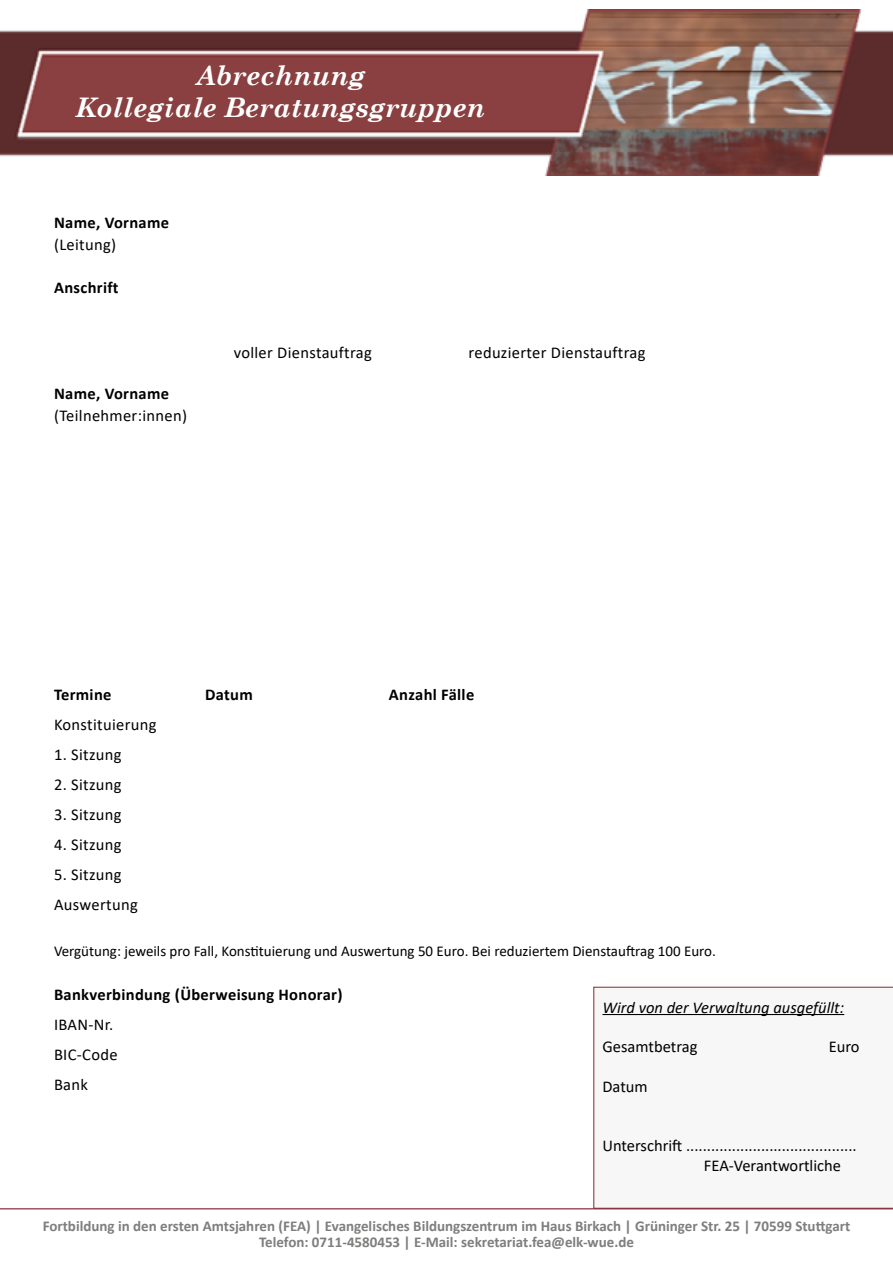
<style>
.page{position:relative;width:893px;height:1263px;background:#fff}
.page>*{position:absolute;margin:0;border:0;box-sizing:border-box;transform-origin:0 0}
.t1{font:italic 700 27px/32.4px "Century Schoolbook";color:#fff;text-align:center}
.t2{font:16.5px/30px "Calibri";letter-spacing:.02em;color:#000}
.t3{font:700 16.5px "Calibri";letter-spacing:.02em;color:#000}
.t4{font:16.5px/19.8px "Calibri";color:#000}
.t5{font:italic 16.5px "Calibri";color:#000}
.t6{font:700 15px/16.5px "Calibri";color:#7e7e7d;text-align:center}
.t7{font:15px "Calibri";color:#000}
</style>
<div class="page">
<svg style="left:594px;top:987px;width:299px;height:221px"></svg>
<img style="left:0;top:9px;width:893px;height:166px">
<svg style="left:0;top:1208px;width:893px;height:2px;background:#b1777d"></svg>
<h1 class="t1" style="left:76px;top:57px;width:411px">Abrechnung<br>Kollegiale Beratungsgruppen</h1>
<p class="t3" style="left:54px;top:211px;width:117px">Name, Vorname</p>
<p class="t2" style="left:54px;top:229px;width:64px">(Leitung)</p>
<p class="t3" style="left:54px;top:276px;width:66px">Anschrift</p>
<p class="t3" style="left:54px;top:382px;width:117px">Name, Vorname</p>
<p class="t2" style="left:54px;top:400px;width:135px">(Teilnehmer:innen)</p>
<p class="t2" style="left:234px;top:337px;width:140px">voller Dienstauftrag</p>
<p class="t2" style="left:469px;top:337px;width:178px">reduzierter Dienstauftrag</p>
<p class="t3" style="left:54px;top:683px;width:59px">Termine</p>
<p class="t3" style="left:205px;top:683px;width:49px">Datum</p>
<p class="t3" style="left:389px;top:683px;width:87px">Anzahl Fälle</p>
<p class="t2" style="left:54px;top:709px;width:104px">Konstituierung</p>
<p class="t2" style="left:54px;top:739px;width:69px">1. Sitzung</p>
<p class="t2" style="left:54px;top:769px;width:69px">2. Sitzung</p>
<p class="t2" style="left:54px;top:799px;width:69px">3. Sitzung</p>
<p class="t2" style="left:54px;top:829px;width:69px">4. Sitzung</p>
<p class="t2" style="left:54px;top:859px;width:85px">5. Sitzung<br>Auswertung</p>
<p class="t7" style="left:54px;top:941px;width:663px">Vergütung: jeweils pro Fall, Konstituierung und Auswertung 50 Euro. Bei reduziertem Dienstauftrag 100 Euro.</p>
<p class="t3" style="left:54px;top:982px;width:290px">Bankverbindung (Überweisung Honorar)</p>
<p class="t2" style="left:54px;top:1009px;width:65px">IBAN-Nr.<br>BIC-Code<br>Bank</p>
<p class="t5" style="left:602px;top:996px;width:243px">Wird von der Verwaltung ausgefüllt:</p>
<p class="t4" style="left:602px;top:1036px;width:96px">Gesamtbetrag</p>
<p class="t2" style="left:829px;top:1031px;width:32px">Euro</p>
<p class="t2" style="left:602px;top:1071px;width:47px">Datum</p>
<p class="t4" style="left:704px;top:1135px;width:154px;text-indent:-101px">Unterschrift .........................................<br>FEA-Verantwortliche</p>
<p class="t6" style="left:43px;top:1217px;width:809px">Fortbildung in den ersten Amtsjahren (FEA) | Evangelisches Bildungszentrum im Haus Birkach | Grüninger Str. 25 | 70599 Stuttgart<br>Telefon: 0711-4580453 | E-Mail: sekretariat.fea@elk-wue.de</p>
</div>
